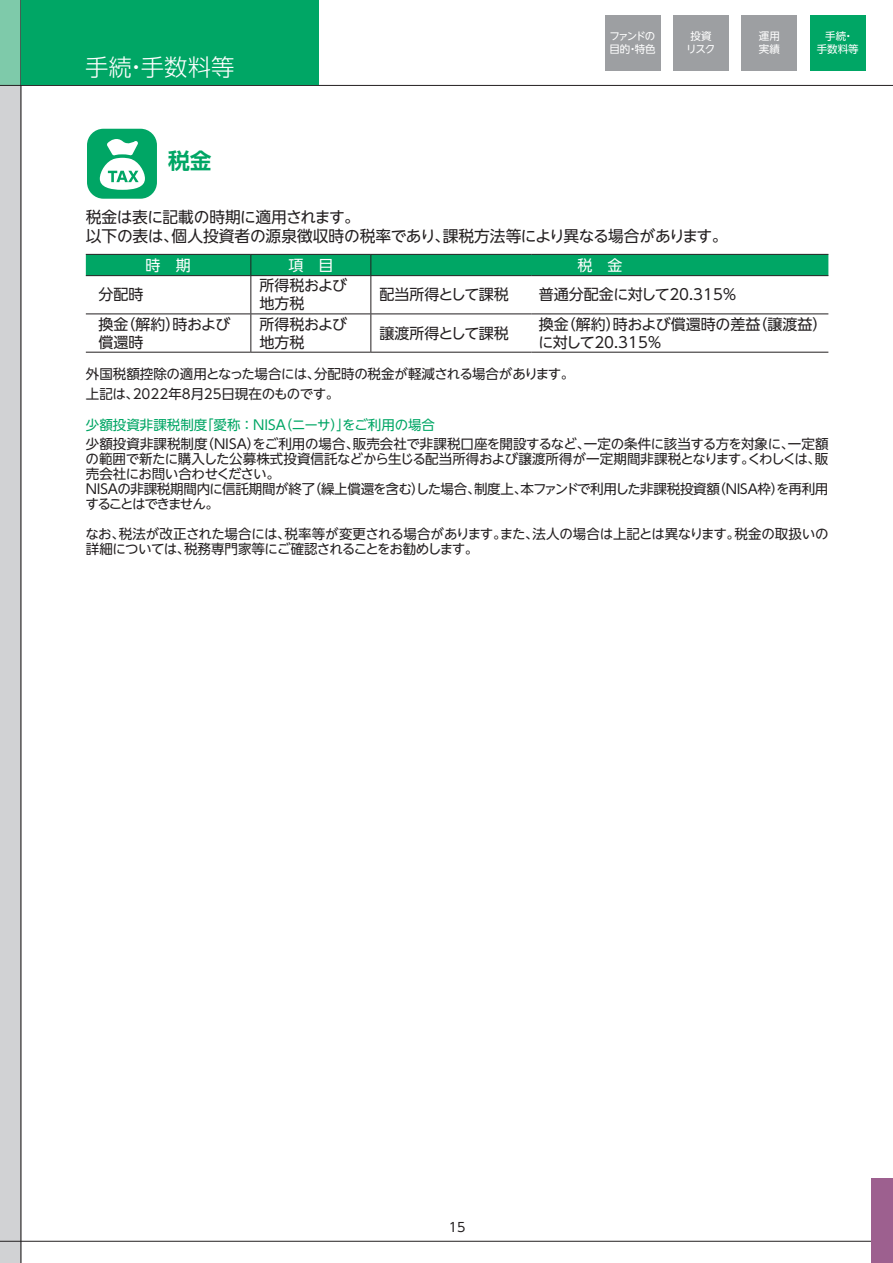
<style>
.page{position:relative;width:893px;height:1263px;background:#fff}
.page>*{position:absolute;margin:0;border:0;box-sizing:border-box;transform-origin:0 0}
.t1{font:300 23.4px "UD Shin Go NT Pro";color:#fff}
.t2{font:700 21.75px "UD Shin Go NT Pro De";color:#00a665}
.t3{font:15.75px/18.8px "UD Shin Go NT Pro";letter-spacing:-.015em;color:#231f20}
.t4{font:15px/18px "UD Shin Go NT Pro";color:#231f20}
.t5{font:15px "UD Shin Go NT Pro";letter-spacing:-.02em;color:#231f20}
.t6{font:15px "UD Shin Go NT Pro";color:#fff}
.t7{font:13.5px/15px "UD Shin Go NT Pro";letter-spacing:-.02em;color:#231f20}
.t8{font:13.5px "UD Shin Go NT Pro";color:#00a665}
.t9{font:12.75px "UD Shin Go NT Pro";color:#231f20}
.t10{font:10.5px/12.6px "UD Shin Go NT Pro";color:#fff;text-align:center}
.t11{font:10.5px/12.6px "UD Shin Go NT Pro";letter-spacing:-.135em;color:#fff}
</style>
<div class="page">
<div style="left:0;top:85px;width:21px;height:1178px;background:#d1d2d4"></div>
<div style="left:0;top:0;width:21px;height:85px;background:#7ecaaa"></div>
<hr style="left:0;top:1241px;width:893px;height:1px;background:#231f20">
<hr style="left:0;top:85px;width:893px;height:1px;background:#231f20">
<hr style="left:21px;top:0;width:1px;height:1263px;background:#231f20">
<div style="left:21px;top:0;width:298px;height:85px;background:#00a665"></div>
<div style="left:86px;top:254px;width:742px;height:21px;background:#00a665"></div>
<hr style="left:531px;top:254px;width:297px;height:1px;background:#231f20">
<hr style="left:86px;top:275px;width:165px;height:1px;background:#231f20">
<hr style="left:251px;top:275px;width:120px;height:1px;background:#231f20">
<hr style="left:250px;top:276px;width:1px;height:37px;background:#231f20">
<hr style="left:371px;top:275px;width:160px;height:1px;background:#231f20">
<hr style="left:370px;top:276px;width:1px;height:37px;background:#231f20">
<hr style="left:531px;top:275px;width:297px;height:1px;background:#231f20">
<hr style="left:86px;top:313px;width:165px;height:1px;background:#231f20">
<hr style="left:251px;top:313px;width:120px;height:1px;background:#231f20">
<hr style="left:250px;top:314px;width:1px;height:38px;background:#231f20">
<hr style="left:371px;top:313px;width:160px;height:1px;background:#231f20">
<hr style="left:370px;top:314px;width:1px;height:38px;background:#231f20">
<hr style="left:531px;top:313px;width:297px;height:1px;background:#231f20">
<hr style="left:86px;top:352px;width:165px;height:1px;background:#231f20">
<hr style="left:251px;top:352px;width:120px;height:1px;background:#231f20">
<hr style="left:371px;top:352px;width:160px;height:1px;background:#231f20">
<hr style="left:531px;top:352px;width:297px;height:1px;background:#231f20">
<div style="left:605px;top:15px;width:56px;height:56px;background:#9d9fa2"></div>
<div style="left:673px;top:15px;width:56px;height:56px;background:#9d9fa2"></div>
<div style="left:741px;top:15px;width:56px;height:56px;background:#9d9fa2"></div>
<div style="left:810px;top:15px;width:56px;height:56px;background:#00a665"></div>
<svg style="left:86px;top:128px;width:72px;height:72px"></svg>
<svg style="left:87px;top:129px;width:70px;height:70px"></svg>
<div style="left:872px;top:1178px;width:21px;height:85px;background:#9d608f"></div>
<h1 class="t1" style="left:85px;top:48px;width:151px">手続・手数料等</h1>
<h2 class="t2" style="left:168px;top:143px;width:45px">税金</h2>
<p class="t11" style="left:609px;top:30px;width:48px">ファンドの目的・特色</p>
<p class="t10" style="left:686px;top:30px;width:31px">投資リスク</p>
<p class="t10" style="left:759px;top:30px;width:22px;text-align:left">運用実績</p>
<p class="t10" style="left:817px;top:30px;width:43px">手続・<br>手数料等</p>
<p class="t3" style="left:86px;top:207px;width:643px">税金は表に記載の時期に適用されます。<br>以下の表は、個人投資者の源泉徴収時の税率であり、課税方法等により異なる場合があります。</p>
<p class="t6" style="left:146px;top:253px;width:46px">時　期</p>
<p class="t6" style="left:288px;top:253px;width:46px">項　目</p>
<p class="t6" style="left:577px;top:253px;width:46px">税　金</p>
<p class="t4" style="left:99px;top:285px;width:46px">分配時</p>
<p class="t4" style="left:259px;top:276px;width:89px">所得税および地方税</p>
<p class="t5" style="left:379px;top:283px;width:131px">配当所得として課税</p>
<p class="t4" style="left:539px;top:285px;width:200px">普通分配金に対して20.315％</p>
<p class="t4" style="left:99px;top:315px;width:133px">換金（解約）時および償還時</p>
<p class="t4" style="left:259px;top:315px;width:89px">所得税および地方税</p>
<p class="t5" style="left:379px;top:321px;width:131px">譲渡所得として課税</p>
<p class="t4" style="left:538px;top:315px;width:291px">換金（解約）時および償還時の差益（譲渡益）に対して20.315％</p>
<p class="t7" style="left:86px;top:364px;width:490px;line-height:19.5px">外国税額控除の適用となった場合には、分配時の税金が軽減される場合があります。上記は、2022年8月25日現在のものです。</p>
<p class="t8" style="left:86px;top:414px;width:351px">少額投資非課税制度「愛称 ：NISA（ニーサ）」をご利用の場合</p>
<p class="t7" style="left:85px;top:436px;width:745px">少額投資非課税制度（NISA）をご利用の場合、販売会社で非課税口座を開設するなど、一定の条件に該当する方を対象に、一定額の範囲で新たに購入した公募株式投資信託などから生じる配当所得および譲渡所得が一定期間非課税となります。くわしくは、販売会社にお問い合わせください。<br>NISAの非課税期間内に信託期間が終了（繰上償還を含む）した場合、制度上、本ファンドで利用した非課税投資額（NISA枠）を再利用することはできません。</p>
<p class="t7" style="left:85px;top:526px;width:745px">なお、税法が改正された場合には、税率等が変更される場合があります。また、法人の場合は上記とは異なります。税金の取扱いの詳細については、税務専門家等にご確認されることをお勧めします。</p>
<p class="t9" style="left:449px;top:1216px;width:18px">15</p>
</div>
